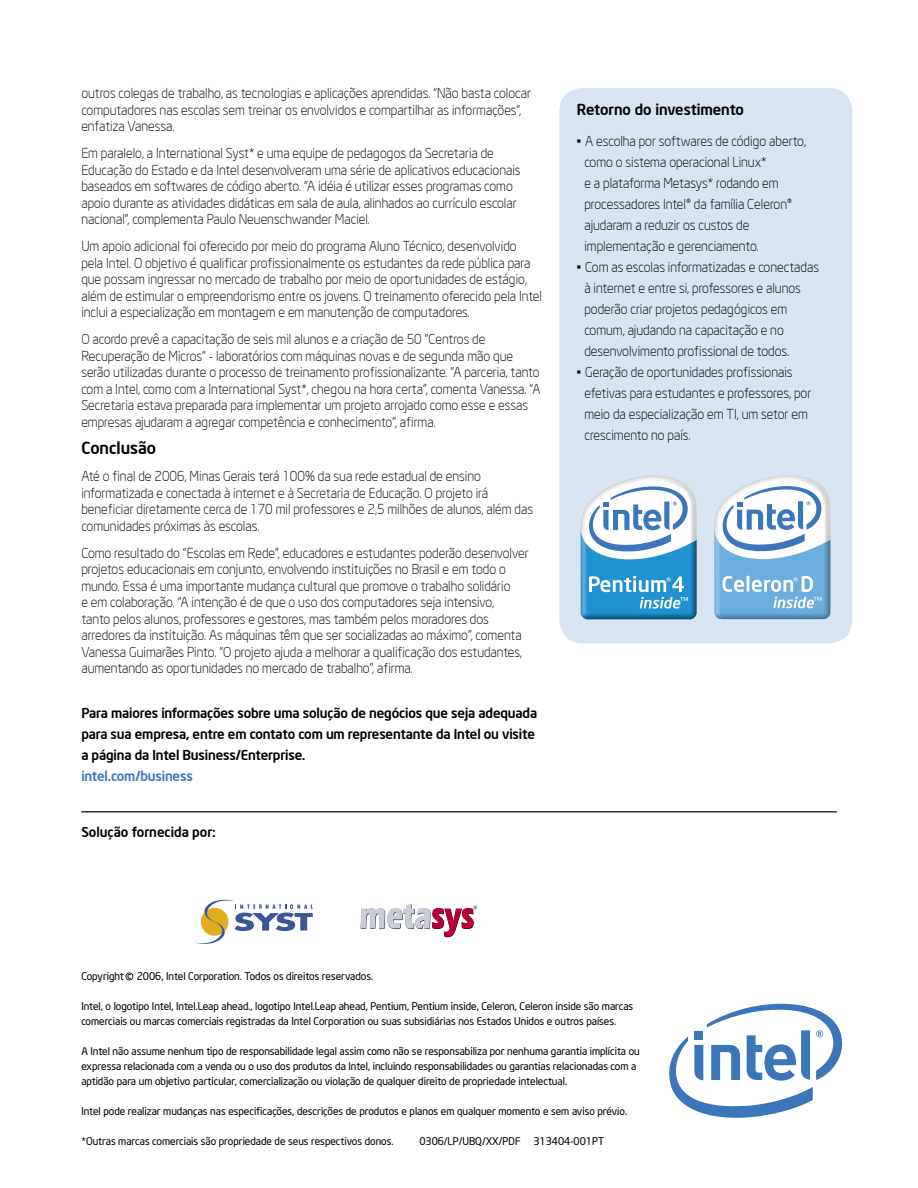
<style>
.page{position:relative;width:918px;height:1188px;background:#fff}
.page>*{position:absolute;margin:0;border:0;box-sizing:border-box;transform-origin:0 0}
.Txt_corrido{font:500 16.5px "Neo Sans Intel";color:#000}
.t1{font:500 15px "Neo Sans Intel";color:#000}
.Txt_corrido-2{font:300 13.5px/16.5px "Neo Sans Intel";color:#000}
.txt_caixas_azuis{font:300 13.5px "Neo Sans Intel";color:#000}
.Linha_Legal{font:500 13.5px/21px "Neo Sans Intel";letter-spacing:-.01em;color:#000}
.t2{font:500 13.5px "Neo Sans Intel";letter-spacing:-.01em;color:#3b76bb}
.Linha_Legal-2{font:10.5px/15px "Neo Sans Intel";color:#000}
</style>
<div class="page">
<div style="left:559px;top:88px;width:293px;height:555px;background:#d8e4f1"></div>
<svg style="left:669px;top:1003px;width:174px;height:115px"></svg>
<svg style="left:126px;top:973px;width:7px;height:7px"></svg>
<svg style="left:581px;top:475px;width:116px;height:144px"></svg>
<svg style="left:714px;top:475px;width:116px;height:144px"></svg>
<svg style="left:360px;top:904px;width:117px;height:33px"></svg>
<svg style="left:195px;top:899px;width:118px;height:45px"></svg>
<hr style="left:81px;top:811px;width:756px;height:1px;background:#000">
<p class="Txt_corrido-2" style="left:81px;top:85px;width:451px">outros colegas de trabalho, as tecnologias e aplicações aprendidas. “Não basta colocar computadores nas escolas sem treinar os envolvidos e compartilhar as informações”, enfatiza Vanessa.</p>
<p class="Txt_corrido-2" style="left:81px;top:145px;width:441px">Em paralelo, a International Syst* e uma equipe de pedagogos da Secretaria de Educação do Estado e da Intel desenvolveram uma série de aplicativos educacionais baseados em softwares de código aberto. “A idéia é utilizar esses programas como apoio durante as atividades didáticas em sala de aula, alinhados ao currículo escolar nacional”, complementa Paulo Neuenschwander Maciel.</p>
<p class="Txt_corrido-2" style="left:81px;top:238px;width:462px">Um apoio adicional foi oferecido por meio do programa Aluno Técnico, desenvolvido<br>pela Intel. O objetivo é qualificar profissionalmente os estudantes da rede pública para que possam ingressar no mercado de trabalho por meio de oportunidades de estágio, além de estimular o empreendorismo entre os jovens. O treinamento oferecido pela Intel inclui a especialização em montagem e em manutenção de computadores.</p>
<p class="Txt_corrido-2" style="left:81px;top:331px;width:461px">O acordo prevê a capacitação de seis mil alunos e a criação de 50 “Centros de Recuperação de Micros” - laboratórios com máquinas novas e de segunda mão que serão utilizadas durante o processo de treinamento profissionalizante. “A parceria, tanto com a Intel, como com a International Syst*, chegou na hora certa”, comenta Vanessa. “A Secretaria estava preparada para implementar um projeto arrojado como esse e essas empresas ajudaram a agregar competência e conhecimento”, afirma.</p>
<p class="Txt_corrido" style="left:81px;top:438px;width:76px">Conclusão</p>
<p class="Txt_corrido-2" style="left:81px;top:468px;width:453px">Até o final de 2006, Minas Gerais terá 100% da sua rede estadual de ensino informatizada e conectada à internet e à Secretaria de Educação. O projeto irá beneficiar diretamente cerca de 170 mil professores e 2,5 milhões de alunos, além das comunidades próximas às escolas.</p>
<p class="Txt_corrido-2" style="left:81px;top:545px;width:449px">Como resultado do “Escolas em Rede”, educadores e estudantes poderão desenvolver projetos educacionais em conjunto, envolvendo instituições no Brasil e em todo o mundo. Essa é uma importante mudança cultural que promove o trabalho solidário<br>e em colaboração. “A intenção é de que o uso dos computadores seja intensivo,<br>tanto pelos alunos, professores e gestores, mas também pelos moradores dos arredores da instituição. As máquinas têm que ser socializadas ao máximo”, comenta Vanessa Guimarães Pinto. “O projeto ajuda a melhorar a qualificação dos estudantes, aumentando as oportunidades no mercado de trabalho”, afirma.</p>
<p class="Linha_Legal" style="left:81px;top:702px;width:457px">Para maiores informações sobre uma solução de negócios que seja adequada para sua empresa, entre em contato com um representante da Intel ou visite a página da Intel Business/Enterprise.</p>
<p class="t2" style="left:81px;top:767px;width:113px">intel.com/business</p>
<p class="Linha_Legal" style="left:81px;top:822px;width:136px">Solução fornecida por:</p>
<p class="t1" style="left:577px;top:100px;width:169px">Retorno do investimento</p>
<p class="txt_caixas_azuis" style="left:577px;top:133px;width:231px">• A escolha por softwares de código aberto,</p>
<p class="txt_caixas_azuis" style="left:584px;top:154px;width:184px">como o sistema operacional Linux*</p>
<p class="txt_caixas_azuis" style="left:584px;top:175px;width:196px">e a plataforma Metasys* rodando em</p>
<p class="txt_caixas_azuis" style="left:584px;top:196px;width:209px">processadores Intel® da família Celeron®</p>
<p class="txt_caixas_azuis" style="left:584px;top:217px;width:166px">ajudaram a reduzir os custos de</p>
<p class="txt_caixas_azuis" style="left:584px;top:238px;width:176px">implementação e gerenciamento.</p>
<p class="txt_caixas_azuis" style="left:577px;top:259px;width:244px">• Com as escolas informatizadas e conectadas</p>
<p class="txt_caixas_azuis" style="left:584px;top:280px;width:218px">à internet e entre si, professores e alunos</p>
<p class="txt_caixas_azuis" style="left:584px;top:301px;width:204px">poderão criar projetos pedagógicos em</p>
<p class="txt_caixas_azuis" style="left:584px;top:322px;width:201px">comum, ajudando na capacitação e no</p>
<p class="txt_caixas_azuis" style="left:584px;top:343px;width:206px">desenvolvimento profissional de todos.</p>
<p class="txt_caixas_azuis" style="left:577px;top:364px;width:217px">• Geração de oportunidades profissionais</p>
<p class="txt_caixas_azuis" style="left:584px;top:385px;width:228px">efetivas para estudantes e professores, por</p>
<p class="txt_caixas_azuis" style="left:584px;top:406px;width:225px">meio da especialização em TI, um setor em</p>
<p class="txt_caixas_azuis" style="left:584px;top:427px;width:108px">crescimento no país.</p>
<p class="Linha_Legal-2" style="left:81px;top:969px;width:293px">Copyright 2006, Intel Corporation. Todos os direitos reservados.</p>
<p class="Linha_Legal-2" style="left:81px;top:999px;width:553px">Intel, o logotipo Intel, Intel.Leap ahead., logotipo Intel.Leap ahead, Pentium, Pentium inside, Celeron, Celeron inside são marcas comerciais ou marcas comerciais registradas da Intel Corporation ou suas subsidiárias nos Estados Unidos e outros países.</p>
<p class="Linha_Legal-2" style="left:81px;top:1044px;width:560px">A Intel não assume nenhum tipo de responsabilidade legal assim como não se responsabiliza por nenhuma garantia implícita ou expressa relacionada com a venda ou o uso dos produtos da Intel, incluindo responsabilidades ou garantias relacionadas com a aptidão para um objetivo particular, comercialização ou violação de qualquer direito de propriedade intelectual.</p>
<p class="Linha_Legal-2" style="left:81px;top:1104px;width:547px">Intel pode realizar mudanças nas especificações, descrições de produtos e planos em qualquer momento e sem aviso prévio.</p>
<p class="Linha_Legal-2" style="left:81px;top:1134px;width:314px">*Outras marcas comerciais são propriedade de seus respectivos donos.</p>
<p class="Linha_Legal-2" style="left:419px;top:1134px;width:186px">0306/LP/UBQ/XX/PDF 313404-001PT</p>
</div>
